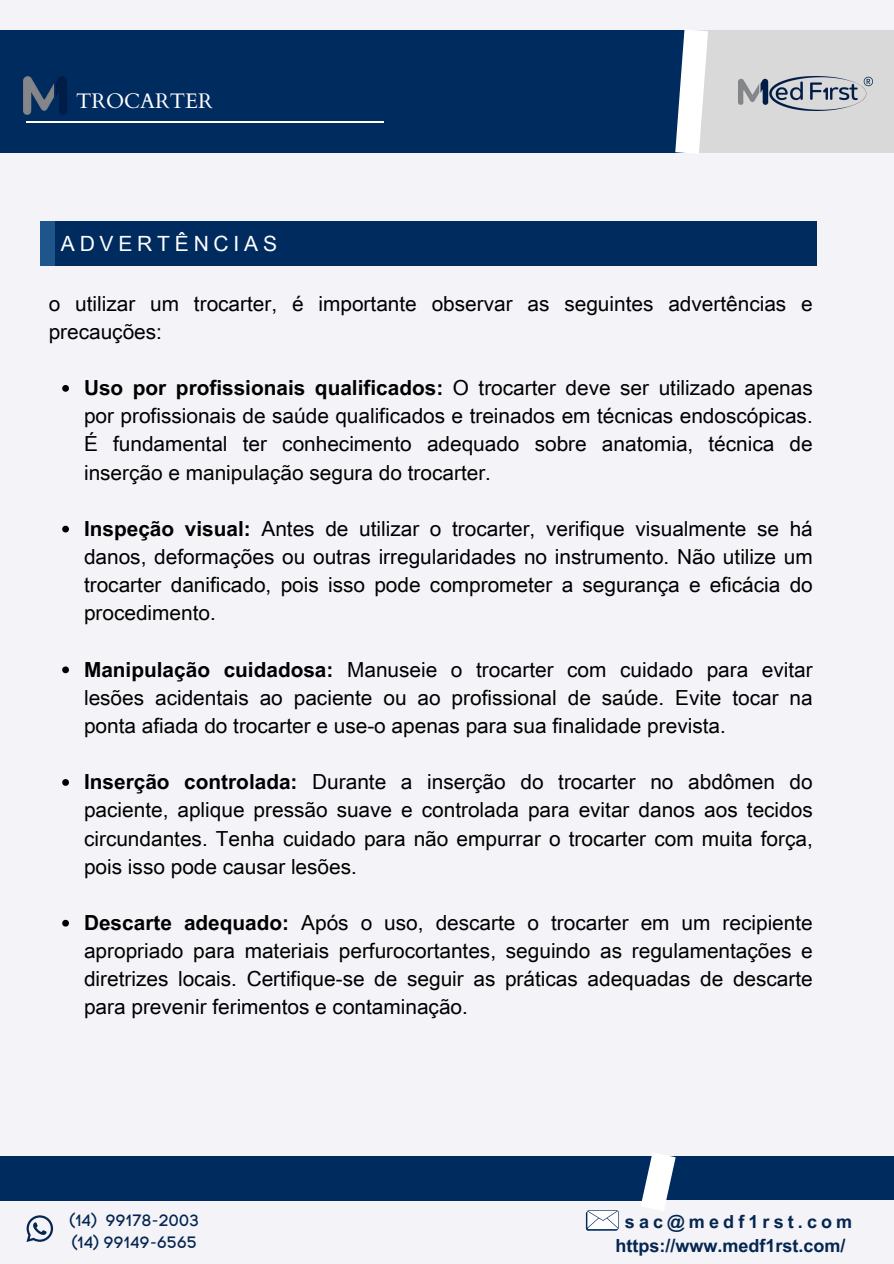
<style>
.page{position:relative;width:894px;height:1264px;background:#fff}
.page>*{position:absolute;margin:0;border:0;box-sizing:border-box;transform-origin:0 0}
.t1{font:21px "Arial Unicode MS";letter-spacing:.23em;color:#fff}
.t2{font:21px "Cardo";color:#fff}
.t3{font:20.85px/28.2px "Arial Unicode MS";color:#000;text-align:justify}
.t4{font:700 18px "Arial Unicode MS";color:#042650}
.t5{font:700 18px "Arial Unicode MS";letter-spacing:.23em;color:#042650}
.t6{font:16.35px "Code Pro Normal LC";color:#042650}
.s1{font-weight:700}
</style>
<div class="page">
<div style="left:0;top:0;width:893px;height:1263px;background:#f4f3f8"></div>
<div style="left:0;top:30px;width:694px;height:123px;background:#002b5f"></div>
<div style="left:0;top:1156px;width:656px;height:45px;background:#002b5f"></div>
<div style="left:653px;top:1156px;width:240px;height:44px;background:#002b5f"></div>
<div style="left:685px;top:30px;width:208px;height:123px;background:#d9d9d9"></div>
<svg style="left:675px;top:30px;width:33px;height:123px"></svg>
<svg style="left:641px;top:1153px;width:35px;height:58px"></svg>
<svg style="left:26px;top:1215px;width:27px;height:26px"></svg>
<svg style="left:585px;top:1210px;width:33px;height:20px"></svg>
<img style="left:738px;top:76px;width:134px;height:34px">
<img style="left:23px;top:76px;width:44px;height:39px">
<hr style="left:26px;top:121px;width:357px;height:1px;background:#fff">
<div style="left:40px;top:222px;width:18px;height:44px;background:#1e558a"></div>
<div style="left:55px;top:222px;width:761px;height:44px;background:#002b5f"></div>
<svg style="left:62px;top:385px;width:7px;height:7px"></svg>
<svg style="left:62px;top:525px;width:7px;height:7px"></svg>
<svg style="left:62px;top:666px;width:7px;height:7px"></svg>
<svg style="left:62px;top:779px;width:7px;height:6px"></svg>
<svg style="left:62px;top:919px;width:7px;height:7px"></svg>
<h1 class="t2" style="left:76px;top:87px;width:138px">TROCARTER</h1>
<p class="t1" style="left:61px;top:228px;width:218px">ADVERTÊNCIAS</p>
<p class="t3" style="left:49px;top:288px;width:765px">o utilizar um trocarter, é importante observar as seguintes advertências e precauções:</p>
<p class="t3" style="left:84px;top:373px;width:730px"><span class="s1">Uso por profissionais qualificados:</span> O trocarter deve ser utilizado apenas por profissionais de saúde qualificados e treinados em técnicas endoscópicas.<br>É fundamental ter conhecimento adequado sobre anatomia, técnica de inserção e manipulação segura do trocarter.</p>
<p class="t3" style="left:84px;top:513px;width:730px"><span class="s1">Inspeção visual:</span> Antes de utilizar o trocarter, verifique visualmente se há danos, deformações ou outras irregularidades no instrumento. Não utilize um trocarter danificado, pois isso pode comprometer a segurança e eficácia do procedimento.</p>
<p class="t3" style="left:84px;top:654px;width:730px"><span class="s1">Manipulação cuidadosa:</span> Manuseie o trocarter com cuidado para evitar lesões acidentais ao paciente ou ao profissional de saúde. Evite tocar na ponta afiada do trocarter e use-o apenas para sua finalidade prevista.</p>
<p class="t3" style="left:84px;top:766px;width:730px"><span class="s1">Inserção controlada:</span> Durante a inserção do trocarter no abdômen do paciente, aplique pressão suave e controlada para evitar danos aos tecidos circundantes. Tenha cuidado para não empurrar o trocarter com muita força, pois isso pode causar lesões.</p>
<p class="t3" style="left:84px;top:907px;width:730px"><span class="s1">Descarte adequado:</span> Após o uso, descarte o trocarter em um recipiente apropriado para materiais perfurocortantes, seguindo as regulamentações e diretrizes locais. Certifique-se de seguir as práticas adequadas de descarte para prevenir ferimentos e contaminação.</p>
<h1 class="t6" style="left:70px;top:1209px;width:131px">(14) 99178-2003</h1>
<h2 class="t6" style="left:72px;top:1232px;width:127px">(14) 99149-6565</h2>
<p class="t5" style="left:624px;top:1208px;width:229px">sac@medf1rst.com</p>
<p class="t4" style="left:615px;top:1232px;width:231px">https://www.medf1rst.com/</p>
</div>
